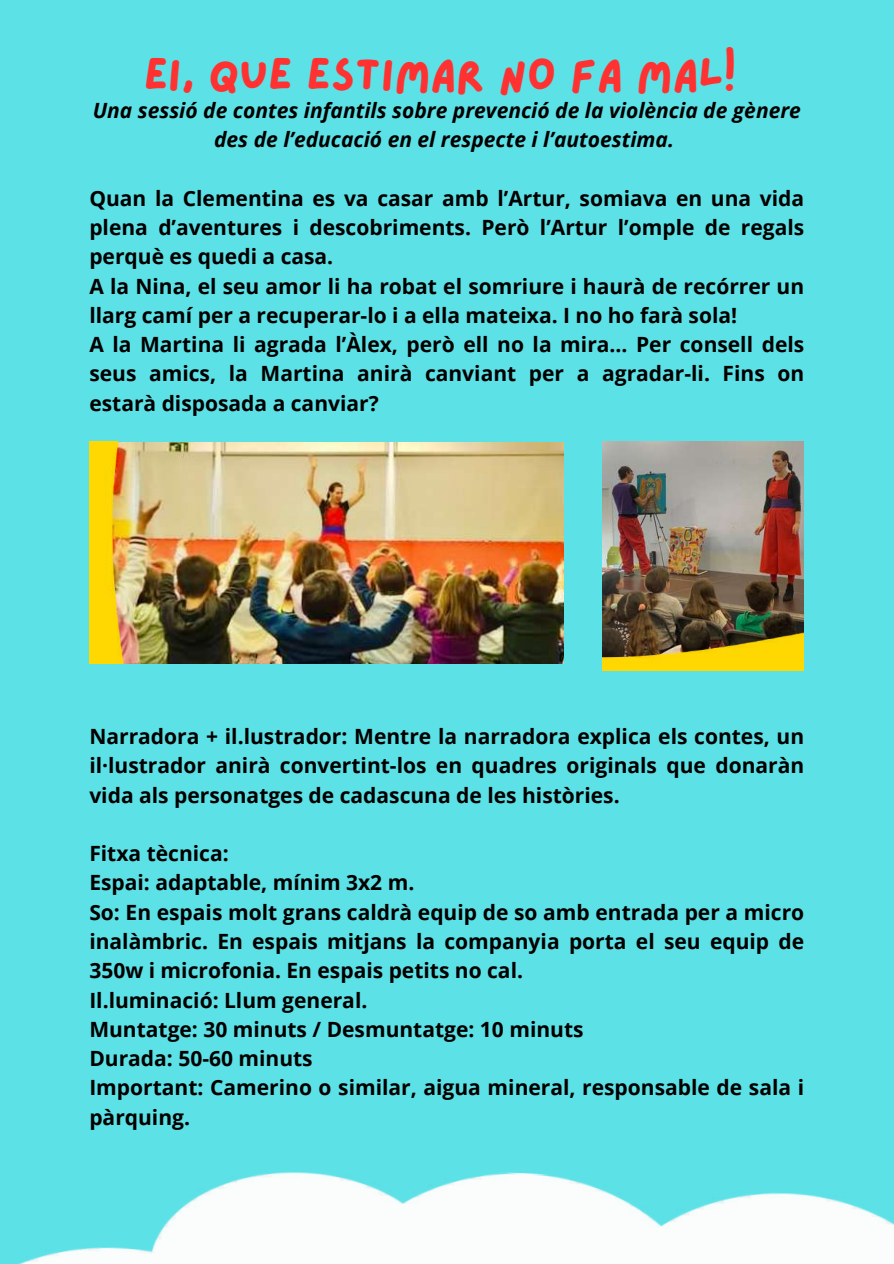
<style>
.page{position:relative;width:894px;height:1264px;background:#fff}
.page>*{position:absolute;margin:0;border:0;box-sizing:border-box;transform-origin:0 0}
.t1{font:45px "Lazydog";color:#ff3131}
.t2{font:700 21px/29.2px "Open Sans";color:#000}
.t3{font:italic 700 21px/29.2px "Open Sans";color:#000;text-align:center}
</style>
<div class="page">
<div style="left:0;top:0;width:893px;height:1263px;background:#5ce1e6"></div>
<img style="left:21px;top:1172px;width:872px;height:91px">
<img style="left:602px;top:441px;width:201px;height:177px">
<img style="left:602px;top:618px;width:201px;height:52px">
<img style="left:164px;top:442px;width:399px;height:222px">
<img style="left:89px;top:441px;width:75px;height:223px">
<h1 class="t1" style="left:144px;top:53px;width:593px">EI, QUE ESTIMAR NO FA MAL!</h1>
<p class="t3" style="left:93px;top:95px;width:709px">Una sessió de contes infantils sobre prevenció de la violència de gènere des de l’educació en el respecte i l’autoestima.</p>
<p class="t2" style="left:89px;top:183px;width:716px">Quan la Clementina es va casar amb l’Artur, somiava en una vida plena d’aventures i descobriments. Però l’Artur l’omple de regals perquè es quedi a casa.<br>A la Nina, el seu amor li ha robat el somriure i haurà de recórrer un llarg camí per a recuperar-lo i a ella mateixa. I no ho farà sola!<br>A la Martina li agrada l’Àlex, però ell no la mira... Per consell dels seus amics, la Martina anirà canviant per a agradar-li. Fins on estarà disposada a canviar?</p>
<p class="t2" style="left:89px;top:721px;width:716px;text-align:justify">Narradora + il.lustrador: Mentre la narradora explica els contes, un il·lustrador anirà convertint-los en quadres originals que donaràn vida als personatges de cadascuna de les històries.</p>
<p class="t2" style="left:89px;top:838px;width:716px">Fitxa tècnica:<br>Espai: adaptable, mínim 3x2 m.<br>So: En espais molt grans caldrà equip de so amb entrada per a micro inalàmbric. En espais mitjans la companyia porta el seu equip de 350w i microfonia. En espais petits no cal.<br>Il.luminació: Llum general.<br>Muntatge: 30 minuts / Desmuntatge: 10 minuts<br>Durada: 50-60 minuts<br>Important: Camerino o similar, aigua mineral, responsable de sala i pàrquing.</p>
</div>
